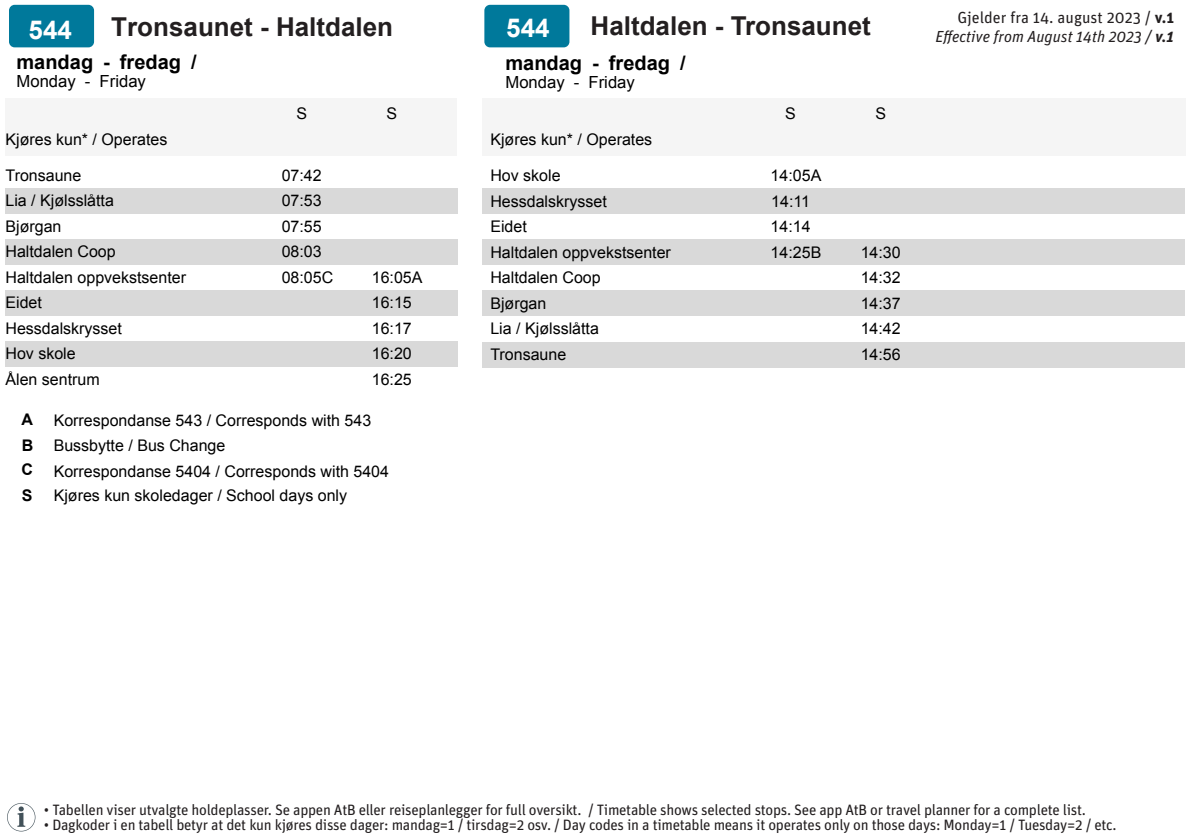
<style>
.page{position:relative;width:1191px;height:840px;background:#fff}
.page>*{position:absolute;margin:0;border:0;box-sizing:border-box;transform-origin:0 0}
.t1{font:700 26px "Arial";color:#231f20}
.t2{font:700 26px "Arial";color:#fff}
.t3{font:700 20px "Arial";color:#000}
.t4{font:16.6px "Arial";color:#000}
.t5{font:16px/25.6px "Arial";color:#000}
.t6{font:italic 16px/19.2px "Unit Pro";color:#231f20;text-align:right}
.t7{font:700 16px/23.6px "Arial";color:#000}
.t8{font:15px "Unit Pro";letter-spacing:-.02em;color:#231f20}
.s1{font-style:normal}
.s2{font-weight:700;font-style:normal}
.s3{font-weight:700}
</style>
<div class="page">
<svg style="left:7px;top:803px;width:28px;height:28px"></svg>
<div style="left:9px;top:5px;width:85px;height:42px;background:#00799b;border-radius:6px"></div>
<div style="left:484px;top:5px;width:85px;height:42px;background:#00799b;border-radius:6px"></div>
<div style="left:5px;top:98px;width:452px;height:57px;background:#f5f5f5"></div>
<div style="left:5px;top:188px;width:453px;height:25px;background:#d9d9d9"></div>
<div style="left:5px;top:239px;width:453px;height:25px;background:#d9d9d9"></div>
<div style="left:5px;top:290px;width:453px;height:25px;background:#d9d9d9"></div>
<div style="left:5px;top:341px;width:453px;height:25px;background:#d9d9d9"></div>
<div style="left:482px;top:98px;width:255px;height:57px;background:#f5f5f5"></div>
<div style="left:835px;top:98px;width:350px;height:57px;background:#f5f5f5"></div>
<div style="left:714px;top:98px;width:90px;height:57px;background:#f5f5f5"></div>
<div style="left:482px;top:188px;width:703px;height:26px;background:#d9d9d9"></div>
<div style="left:482px;top:239px;width:703px;height:26px;background:#d9d9d9"></div>
<div style="left:482px;top:290px;width:703px;height:26px;background:#d9d9d9"></div>
<div style="left:482px;top:341px;width:703px;height:26px;background:#d9d9d9"></div>
<div style="left:804px;top:98px;width:90px;height:57px;background:#f5f5f5"></div>
<p class="t2" style="left:29px;top:12px;width:45px">544</p>
<p class="t1" style="left:111px;top:9px;width:283px">Tronsaunet - Haltdalen</p>
<p class="t1" style="left:590px;top:8px;width:282px">Haltdalen - Tronsaunet</p>
<p class="t6" style="left:935px;top:7px;width:240px"><span class="s1">Gjelder fra 14. august 2023 /</span> <span class="s2">v.1<br></span>Effective from August 14th 2023 / <span class="s3">v.1</span></p>
<p class="t2" style="left:506px;top:10px;width:45px">544</p>
<p class="t3" style="left:17px;top:49px;width:182px">mandag - fredag /</p>
<p class="t4" style="left:17px;top:71px;width:131px">Monday - Friday</p>
<p class="t3" style="left:505px;top:50px;width:182px">mandag - fredag /</p>
<p class="t4" style="left:505px;top:71px;width:131px">Monday - Friday</p>
<p class="t5" style="left:296px;top:101px;width:12px">S</p>
<p class="t5" style="left:386px;top:101px;width:12px">S</p>
<p class="t5" style="left:785px;top:101px;width:12px">S</p>
<p class="t5" style="left:875px;top:101px;width:12px">S</p>
<p class="t5" style="left:6px;top:126px;width:163px">Kjøres kun* / Operates</p>
<p class="t5" style="left:6px;top:162px;width:77px">Tronsaune</p>
<p class="t5" style="left:282px;top:162px;width:42px">07:42</p>
<p class="t5" style="left:6px;top:188px;width:110px">Lia / Kjølsslåtta</p>
<p class="t5" style="left:282px;top:188px;width:42px">07:53</p>
<p class="t5" style="left:6px;top:213px;width:58px">Bjørgan</p>
<p class="t5" style="left:282px;top:213px;width:42px">07:55</p>
<p class="t5" style="left:6px;top:239px;width:112px">Haltdalen Coop</p>
<p class="t5" style="left:282px;top:239px;width:42px">08:03</p>
<p class="t5" style="left:6px;top:264px;width:182px">Haltdalen oppvekstsenter</p>
<p class="t5" style="left:282px;top:264px;width:53px">08:05C</p>
<p class="t5" style="left:372px;top:264px;width:52px">16:05A</p>
<p class="t5" style="left:6px;top:290px;width:38px">Eidet</p>
<p class="t5" style="left:372px;top:290px;width:42px">16:15</p>
<p class="t5" style="left:6px;top:315px;width:118px">Hessdalskrysset</p>
<p class="t5" style="left:372px;top:315px;width:42px">16:17</p>
<p class="t5" style="left:6px;top:341px;width:72px">Hov skole</p>
<p class="t5" style="left:372px;top:341px;width:42px">16:20</p>
<p class="t5" style="left:6px;top:366px;width:96px">Ålen sentrum</p>
<p class="t5" style="left:372px;top:366px;width:42px">16:25</p>
<p class="t7" style="left:22px;top:408px;width:13px">A</p>
<p class="t5" style="left:54px;top:407px;width:337px">Korrespondanse 543 / Corresponds with 543<br>Bussbytte / Bus Change<br>Korrespondanse 5404 / Corresponds with 5404</p>
<p class="t7" style="left:22px;top:484px;width:12px">S</p>
<p class="t5" style="left:54px;top:483px;width:295px">Kjøres kun skoledager / School days only</p>
<p class="t7" style="left:21px;top:434px;width:13px">B<br>C</p>
<p class="t5" style="left:490px;top:127px;width:163px">Kjøres kun* / Operates</p>
<p class="t5" style="left:490px;top:163px;width:182px">Hov skole<br>Hessdalskrysset<br>Eidet<br>Haltdalen oppvekstsenter<br>Haltdalen Coop<br>Bjørgan<br>Lia / Kjølsslåtta<br>Tronsaune</p>
<p class="t5" style="left:770px;top:163px;width:52px">14:05A<br>14:11<br>14:14<br>14:25B</p>
<p class="t5" style="left:860px;top:239px;width:42px;text-align:justify">14:30<br>14:32<br>14:37<br>14:42</p>
<p class="t5" style="left:860px;top:341px;width:42px">14:56</p>
<p class="t8" style="left:44px;top:798px;width:1043px">• Tabellen viser utvalgte holdeplasser. Se appen AtB eller reiseplanlegger for full oversikt. / Timetable shows selected stops. See app AtB or travel planner for a complete list.</p>
<p class="t8" style="left:44px;top:813px;width:1074px">• Dagkoder i en tabell betyr at det kun kjøres disse dager: mandag=1 / tirsdag=2 osv. / Day codes in a timetable means it operates only on those days: Monday=1 / Tuesday=2 / etc.</p>
</div>
